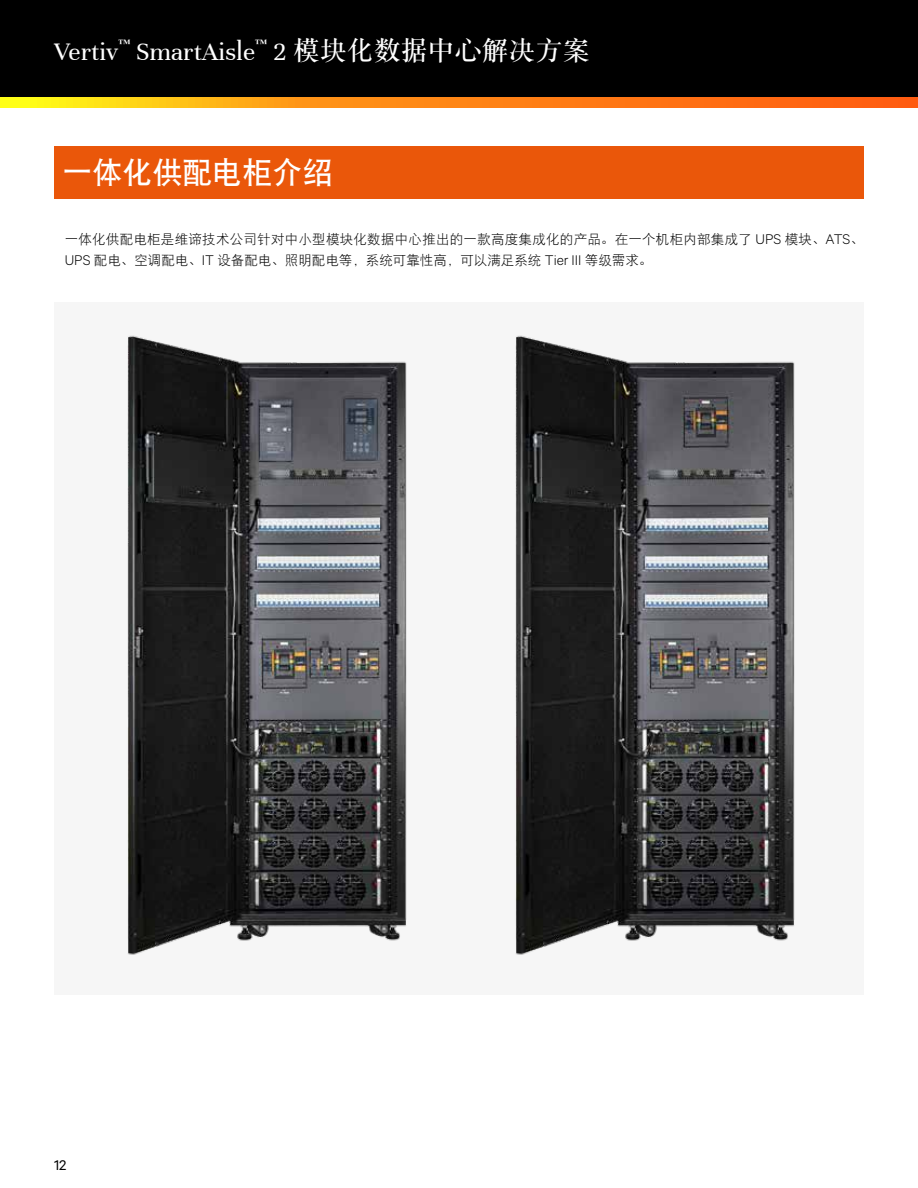
<style>
.page{position:relative;width:918px;height:1188px;background:#fff}
.page>*{position:absolute;margin:0;border:0;box-sizing:border-box;transform-origin:0 0}
.t1{font:30px "DFP Hei W7";color:#fff}
.t2{font:27px "Unna";color:#fff}
.t3{font:13.5px/21px "DFP Hei W3";letter-spacing:.02em;color:#000}
.t4{font:13.5px "Calibre";color:#000}
.s1{font-family:"DF Song GB W7"}
.s2{font-family:"Calibre";font-weight:300}
</style>
<div class="page">
<div style="left:0;top:0;width:918px;height:98px;background:#000"></div>
<svg style="left:0;top:98px;width:918px;height:10px;background:#ff9314"></svg>
<div style="left:54px;top:302px;width:810px;height:693px;background:#f6f6f6"></div>
<div style="left:54px;top:146px;width:810px;height:53px;background:#ea570a"></div>
<img style="left:515px;top:335px;width:280px;height:620px">
<img style="left:127px;top:335px;width:280px;height:620px">
<h2 class="t2" style="left:54px;top:36px;width:537px">Vertiv<sup>™</sup> SmartAisle<sup>™</sup> 2 <span class="s1">模块化数据中心解决方案</span></h2>
<h1 class="t1" style="left:63px;top:157px;width:271px">一体化供配电柜介绍</h1>
<p class="t3" style="left:65px;top:229px;width:801px">一体化供配电柜是维谛技术公司针对中小型模块化数据中心推出的一款高度集成化的产品。在一个机柜内部集成了 <span class="s2">UPS</span> 模块、<span class="s2">ATS</span>、<br><span class="s2">UPS</span> 配电、空调配电、<span class="s2">IT</span> 设备配电、照明配电等，系统可靠性高，可以满足系统 <span class="s2">Tier III</span> 等级需求。</p>
<p class="t4" style="left:54px;top:1156px;width:14px">12</p>
</div>
